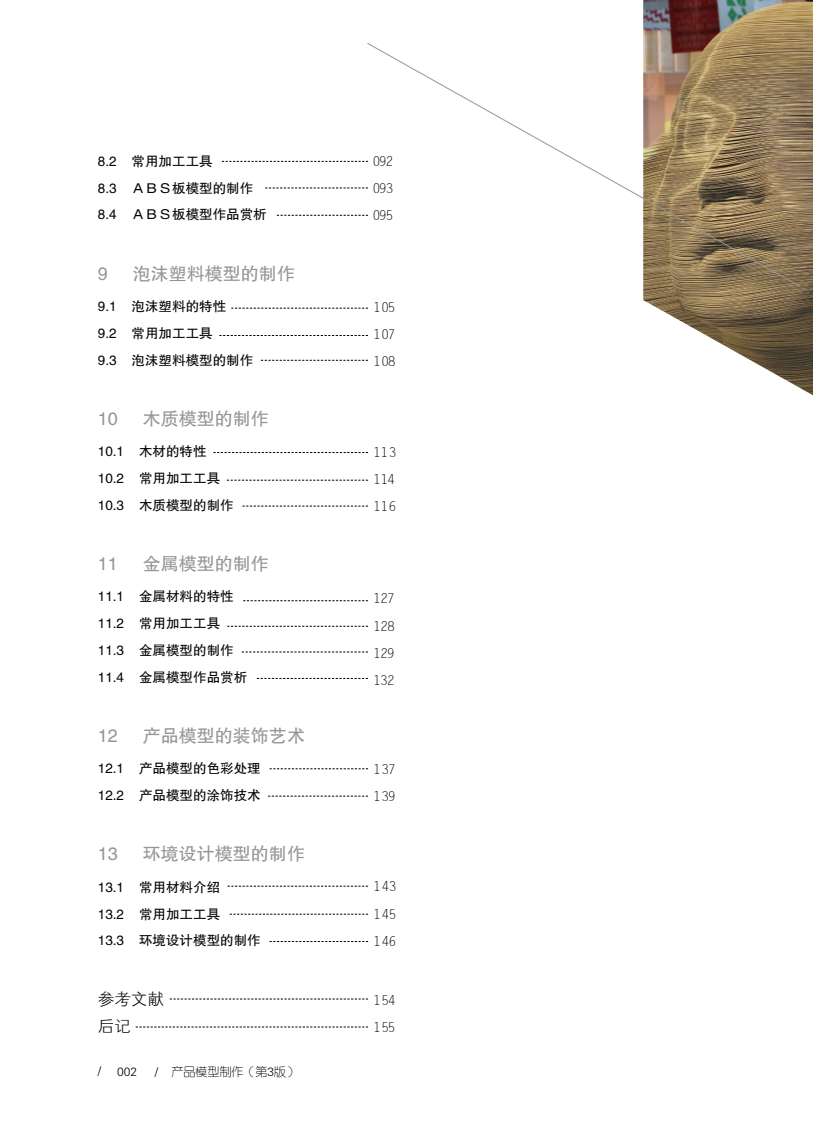
<style>
.page{position:relative;width:813px;height:1132px;background:#fff}
.page>*{position:absolute;margin:0;border:0;box-sizing:border-box;transform-origin:0 0}
.t1{font:18px "FZHTK GBK1 0";color:#939598}
.t2{font:16.5px/26.7px "FZXH1 K GBK1 0";color:#000}
.t3{font:13.5px/26.7px "FZHTK GBK1 0";color:#000}
.t4{font:13.5px/27px "FZXDXK GBK1 0";color:#000;text-align:justify}
.t5{font:12px "FZY1 K GBK1 0";color:#000}
</style>
<div class="page">
<svg style="left:227px;top:479px;width:141px;height:1px"></svg>
<svg style="left:265px;top:187px;width:101px;height:1px"></svg>
<svg style="left:242px;top:505px;width:126px;height:1px"></svg>
<svg style="left:277px;top:215px;width:89px;height:1px"></svg>
<svg style="left:213px;top:452px;width:155px;height:1px"></svg>
<svg style="left:222px;top:161px;width:144px;height:1px"></svg>
<svg style="left:231px;top:308px;width:137px;height:1px"></svg>
<svg style="left:219px;top:335px;width:149px;height:1px"></svg>
<svg style="left:261px;top:360px;width:107px;height:1px"></svg>
<svg style="left:243px;top:600px;width:125px;height:1px"></svg>
<svg style="left:227px;top:625px;width:141px;height:1px"></svg>
<svg style="left:242px;top:651px;width:126px;height:1px"></svg>
<svg style="left:257px;top:677px;width:111px;height:1px"></svg>
<svg style="left:269px;top:768px;width:99px;height:1px"></svg>
<svg style="left:268px;top:795px;width:100px;height:1px"></svg>
<svg style="left:170px;top:998px;width:198px;height:1px"></svg>
<svg style="left:136px;top:1026px;width:232px;height:1px"></svg>
<svg style="left:229px;top:913px;width:139px;height:1px"></svg>
<svg style="left:227px;top:885px;width:141px;height:1px"></svg>
<img style="left:643px;top:0;width:169px;height:395px">
<svg style="left:366px;top:42px;width:434px;height:245px"></svg>
<p class="t3" style="left:98px;top:148px;width:170px">8.2 常用加工工具<br>8.3 ＡＢＳ板模型的制作<br>8.4 ＡＢＳ板模型作品赏析</p>
<h1 class="t1" style="left:98px;top:263px;width:11px">9</h1>
<h1 class="t1" style="left:133px;top:263px;width:164px">泡沫塑料模型的制作</h1>
<p class="t3" style="left:98px;top:293px;width:157px">9.1 泡沫塑料的特性<br>9.2 常用加工工具<br>9.3 泡沫塑料模型的制作</p>
<h1 class="t1" style="left:98px;top:408px;width:21px">10</h1>
<h1 class="t1" style="left:143px;top:408px;width:128px">木质模型的制作</h1>
<p class="t3" style="left:98px;top:438px;width:137px">10.1 木材的特性<br>10.2 常用加工工具<br>10.3 木质模型的制作</p>
<h1 class="t1" style="left:98px;top:553px;width:21px">11</h1>
<h1 class="t1" style="left:143px;top:553px;width:128px">金属模型的制作</h1>
<p class="t3" style="left:98px;top:583px;width:151px">11.1 金属材料的特性<br>11.2 常用加工工具<br>11.3 金属模型的制作<br>11.4 金属模型作品赏析</p>
<h1 class="t1" style="left:98px;top:725px;width:21px">12</h1>
<h1 class="t1" style="left:143px;top:725px;width:164px">产品模型的装饰艺术</h1>
<p class="t3" style="left:98px;top:755px;width:164px">12.1 产品模型的色彩处理<br>12.2 产品模型的涂饰技术</p>
<h1 class="t1" style="left:98px;top:844px;width:21px">13</h1>
<h1 class="t1" style="left:143px;top:844px;width:164px">环境设计模型的制作</h1>
<p class="t3" style="left:98px;top:873px;width:164px">13.1 常用材料介绍<br>13.2 常用加工工具<br>13.3 环境设计模型的制作</p>
<p class="t2" style="left:98px;top:986px;width:67px">参考文献后记</p>
<p class="t5" style="left:98px;top:1064px;width:5px">/</p>
<p class="t5" style="left:117px;top:1064px;width:21px">002</p>
<p class="t5" style="left:155px;top:1065px;width:145px">/ 产品模型制作（第3版）</p>
<p class="t4" style="left:373px;top:148px;width:21px">092<br>093<br>095</p>
<p class="t4" style="left:373px;top:294px;width:24px">105<br>107<br>108</p>
<p class="t4" style="left:373px;top:439px;width:24px">113<br>114<br>116</p>
<p class="t4" style="left:373px;top:585px;width:23px">127<br>128<br>129<br>132</p>
<p class="t4" style="left:373px;top:755px;width:24px">137<br>139</p>
<p class="t4" style="left:373px;top:872px;width:24px;line-height:27.5px">143<br>145<br>146</p>
<p class="t4" style="left:373px;top:986px;width:24px;line-height:27.5px">154<br>155</p>
</div>
